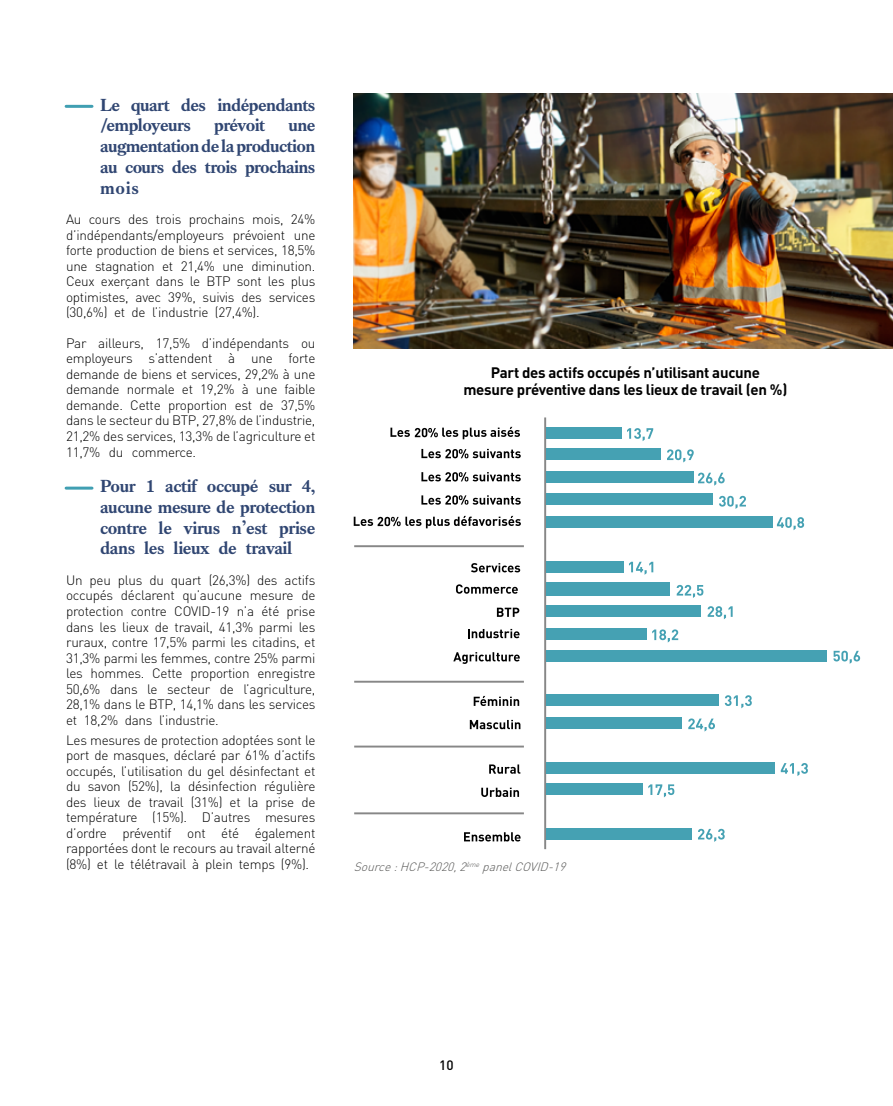
<style>
.page{position:relative;width:893px;height:1106px;background:#fff}
.page>*{position:absolute;margin:0;border:0;box-sizing:border-box;transform-origin:0 0}
.t1{font:700 18px/20.7px "Kings Caslon";letter-spacing:-.04em;color:#304672;text-align:justify}
.t2{font:700 15px/17.2px "DIN Pro";letter-spacing:-.02em;color:#000;text-align:center}
.t3{font:300 13.5px/15.5px "DIN Pro";letter-spacing:-.02em;color:#000;text-align:justify}
.t4{font:500 13.5px "DIN Pro";color:#000}
.t5{font:italic 300 12px "DIN Pro";color:#575756}
</style>
<div class="page">
<hr style="left:66px;top:105px;width:26px;height:3px;background:#409fb2">
<hr style="left:66px;top:486px;width:26px;height:3px;background:#409fb2">
<img style="left:354px;top:94px;width:539px;height:255px">
<hr style="left:544px;top:418px;width:2px;height:430px;background:#878787">
<svg style="left:471px;top:563px;width:49px;height:9px"></svg>
<svg style="left:456px;top:584px;width:62px;height:9px"></svg>
<svg style="left:497px;top:607px;width:22px;height:10px"></svg>
<svg style="left:468px;top:629px;width:52px;height:9px"></svg>
<svg style="left:453px;top:652px;width:67px;height:12px"></svg>
<svg style="left:474px;top:696px;width:45px;height:10px"></svg>
<svg style="left:470px;top:720px;width:50px;height:9px"></svg>
<svg style="left:489px;top:764px;width:31px;height:9px"></svg>
<svg style="left:481px;top:787px;width:38px;height:10px"></svg>
<svg style="left:464px;top:832px;width:57px;height:9px"></svg>
<div style="left:546px;top:427px;width:76px;height:12px;background:#45a1b3"></div>
<div style="left:546px;top:448px;width:114px;height:12px;background:#45a1b3"></div>
<div style="left:546px;top:471px;width:147px;height:12px;background:#45a1b3"></div>
<div style="left:546px;top:493px;width:167px;height:11px;background:#45a1b3"></div>
<div style="left:546px;top:516px;width:227px;height:12px;background:#45a1b3"></div>
<div style="left:546px;top:560px;width:78px;height:12px;background:#45a1b3"></div>
<div style="left:546px;top:582px;width:124px;height:13px;background:#45a1b3"></div>
<div style="left:546px;top:605px;width:155px;height:12px;background:#45a1b3"></div>
<div style="left:546px;top:628px;width:101px;height:12px;background:#45a1b3"></div>
<div style="left:546px;top:649px;width:281px;height:12px;background:#45a1b3"></div>
<div style="left:546px;top:694px;width:172px;height:12px;background:#45a1b3"></div>
<div style="left:546px;top:717px;width:136px;height:12px;background:#45a1b3"></div>
<div style="left:546px;top:762px;width:228px;height:11px;background:#45a1b3"></div>
<div style="left:546px;top:783px;width:97px;height:12px;background:#45a1b3"></div>
<div style="left:546px;top:828px;width:145px;height:11px;background:#45a1b3"></div>
<svg style="left:698px;top:828px;width:27px;height:14px"></svg>
<svg style="left:648px;top:784px;width:26px;height:13px"></svg>
<svg style="left:781px;top:763px;width:27px;height:13px"></svg>
<svg style="left:688px;top:718px;width:27px;height:13px"></svg>
<svg style="left:725px;top:695px;width:27px;height:13px"></svg>
<svg style="left:833px;top:650px;width:27px;height:14px"></svg>
<svg style="left:652px;top:629px;width:26px;height:13px"></svg>
<svg style="left:708px;top:606px;width:25px;height:13px"></svg>
<svg style="left:677px;top:585px;width:26px;height:13px"></svg>
<svg style="left:629px;top:562px;width:24px;height:13px"></svg>
<svg style="left:777px;top:517px;width:27px;height:13px"></svg>
<svg style="left:719px;top:496px;width:27px;height:13px"></svg>
<svg style="left:698px;top:472px;width:27px;height:14px"></svg>
<svg style="left:667px;top:449px;width:27px;height:13px"></svg>
<svg style="left:627px;top:428px;width:26px;height:13px"></svg>
<hr style="left:355px;top:545px;width:168px;height:2px;background:#878787">
<hr style="left:355px;top:680px;width:168px;height:2px;background:#878787">
<hr style="left:355px;top:745px;width:168px;height:2px;background:#878787">
<hr style="left:355px;top:812px;width:168px;height:2px;background:#878787">
<svg style="left:421px;top:495px;width:100px;height:9px"></svg>
<svg style="left:421px;top:472px;width:100px;height:9px"></svg>
<svg style="left:421px;top:449px;width:100px;height:9px"></svg>
<svg style="left:354px;top:516px;width:167px;height:12px"></svg>
<svg style="left:390px;top:427px;width:130px;height:12px"></svg>
<h1 class="t1" style="left:100px;top:94px;width:217px">Le quart des indépendants /employeurs</h1>
<h1 class="t1" style="left:214px;top:115px;width:53px">prévoit</h1>
<h1 class="t1" style="left:100px;top:115px;width:217px;text-indent:188px">une augmentation de la production au cours des trois prochains mois</h1>
<p class="t3" style="left:66px;top:211px;width:251px">Au cours des trois prochains mois, 24% d’indépendants/employeurs prévoient une forte production de biens et services, 18,5% une stagnation et 21,4% une diminution.<br>Ceux exerçant dans le BTP sont les plus optimistes, avec 39%, suivis des services (30,6%) et de l’industrie (27,4%).</p>
<p class="t3" style="left:66px;top:335px;width:251px">Par ailleurs, 17,5% d’indépendants ou employeurs s’attendent à une forte demande de biens et services, 29,2% à une demande normale et 19,2% à une faible demande. Cette proportion est de 37,5% dans le secteur du BTP, 27,8% de l’industrie, 21,2% des services, 13,3% de l’agriculture et 11,7% du commerce.</p>
<h1 class="t1" style="left:100px;top:476px;width:217px">Pour 1 actif occupé sur 4, aucune mesure de protection contre le virus n’est prise dans les lieux de travail</h1>
<p class="t3" style="left:66px;top:572px;width:251px">Un peu plus du quart (26,3%) des actifs occupés déclarent qu’aucune mesure de protection contre COVID-19 n’a été prise dans les lieux de travail, 41,3% parmi les ruraux, contre 17,5% parmi les citadins, et 31,3% parmi les femmes, contre 25% parmi les hommes. Cette proportion enregistre 50,6% dans le secteur de l’agriculture, 28,1% dans le BTP, 14,1% dans les services et 18,2% dans l’industrie.</p>
<p class="t3" style="left:66px;top:731px;width:251px">Les mesures de protection adoptées sont le port de masques, déclaré par 61% d’actifs occupés, l’utilisation du gel désinfectant et du savon (52%), la désinfection régulière des lieux de travail (31%) et la prise de température (15%). D’autres mesures d’ordre préventif ont été également rapportées dont le recours au travail alterné (8%) et le télétravail à plein temps (9%).</p>
<p class="t2" style="left:463px;top:363px;width:325px">Part des actifs occupés n’utilisant aucune<br>mesure préventive dans les lieux de travail (en %)</p>
<p class="t5" style="left:354px;top:859px;width:217px">Source :HCP-2020,2<sup>ème</sup> panelCOVID-19</p>
<p class="t4" style="left:439px;top:1055px;width:16px">10</p>
</div>
